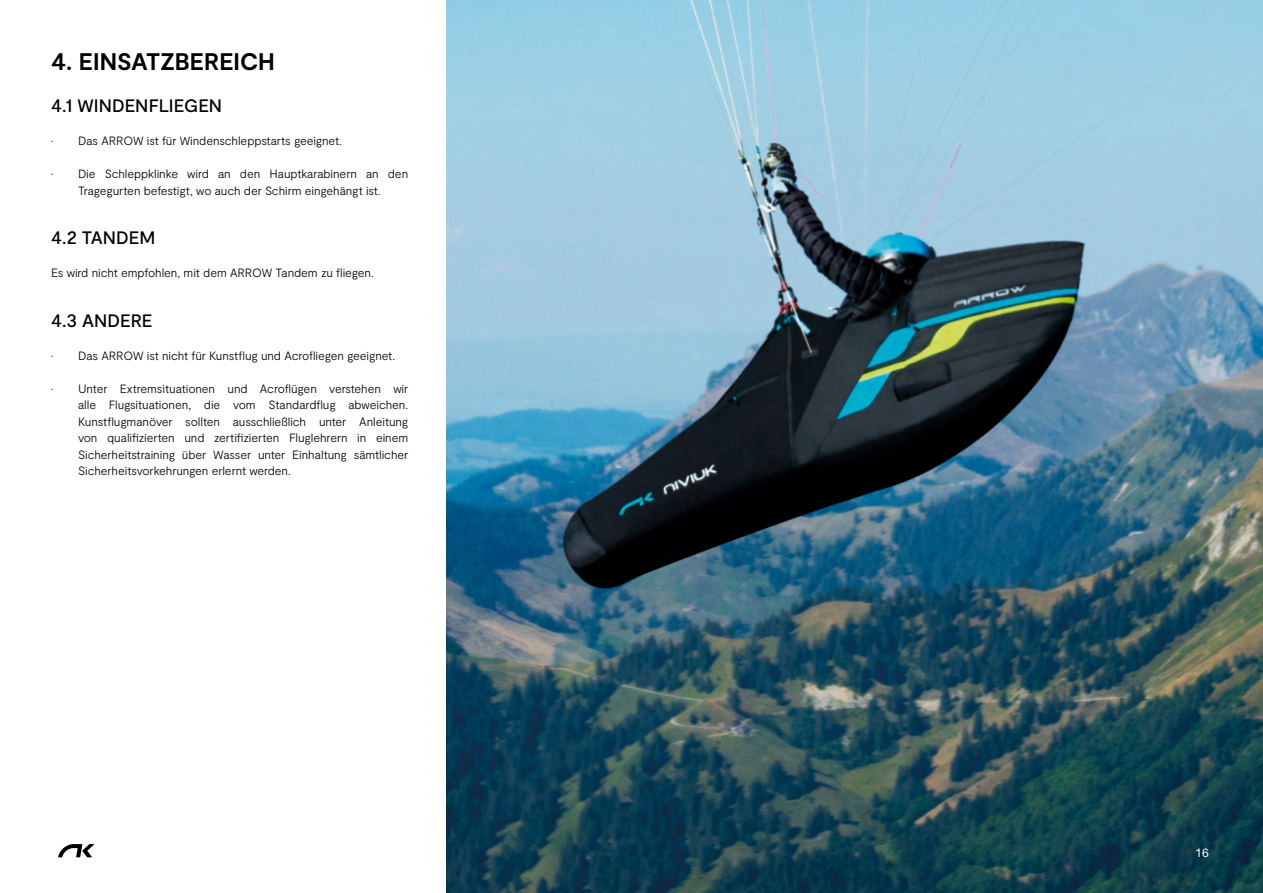
<style>
.page{position:relative;width:1263px;height:893px;background:#fff}
.page>*{position:absolute;margin:0;border:0;box-sizing:border-box;transform-origin:0 0}
.t1{font:700 24px "Moderat";color:#000}
.t2{font:500 18px "Moderat";color:#000}
.t3{font:300 12px/16.5px "Moderat";letter-spacing:-.005em;color:#000;text-align:center}
.t4{font:12px "Helvetica Neue LT Std";color:#fff}
</style>
<div class="page">
<img style="left:446px;top:0;width:817px;height:893px">
<svg style="left:58px;top:844px;width:37px;height:13px"></svg>
<h1 class="t1" style="left:51px;top:48px;width:225px">4. EINSATZBEREICH</h1>
<h2 class="t2" style="left:51px;top:95px;width:173px">4.1 WINDENFLIEGEN</h2>
<p class="t3" style="left:51px;top:133px;width:293px">• Das ARROW ist für Windenschleppstarts geeignet.</p>
<p class="t3" style="left:51px;top:166px;width:359px">• Die Schleppklinke wird an den Hauptkarabinern an den<br>Tragegurten befestigt, wo auch der Schirm eingehängt ist.</p>
<h2 class="t2" style="left:51px;top:227px;width:106px">4.2 TANDEM</h2>
<p class="t3" style="left:51px;top:265px;width:324px">Es wird nicht empfohlen, mit dem ARROW Tandem zu fliegen.</p>
<h2 class="t2" style="left:51px;top:310px;width:103px">4.3 ANDERE</h2>
<p class="t3" style="left:51px;top:347px;width:346px">• Das ARROW ist nicht für Kunstflug und Acrofliegen geeignet.</p>
<p class="t3" style="left:78px;top:380px;width:332px;text-align:justify;text-indent:-27px">• Unter Extremsituationen und Acroflügen verstehen wir alle Flugsituationen, die vom Standardflug abweichen.<br>Kunstflugmanöver sollten ausschließlich unter Anleitung von qualifizierten und zertifizierten Fluglehrern in einem Sicherheitstraining über Wasser unter Einhaltung sämtlicher Sicherheitsvorkehrungen erlernt werden.</p>
<p class="t4" style="left:1195px;top:845px;width:15px">16</p>
</div>
